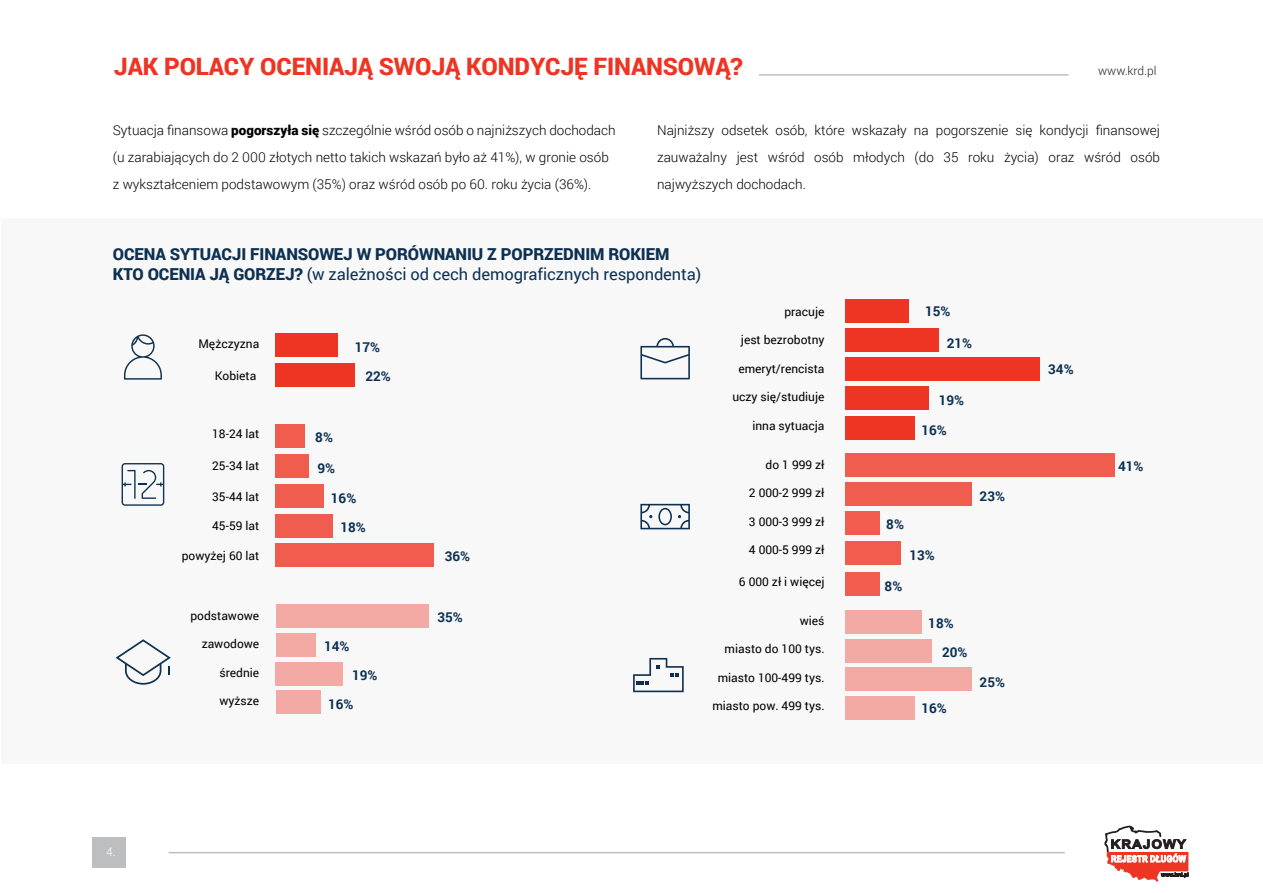
<style>
.page{position:relative;width:1263px;height:893px;background:#fff}
.page>*{position:absolute;margin:0;border:0;box-sizing:border-box;transform-origin:0 0}
.t1{font:900 24px "Roboto";letter-spacing:-.005em;color:#ee3524}
.t2{font:900 16.5px/19.8px "Roboto";letter-spacing:-.005em;color:#0e3152}
.t3{font:300 13.5px/27px "Roboto";color:#020000}
.t4{font:700 13.5px/29px "Roboto";color:#0e3152}
.t5{font:12px "Roboto";color:#000}
.t6{font:300 12px "Roboto";color:#231f20}
.t7{font:300 12px "Roboto";color:#fff}
.s1{font-weight:900}
.s2{font-weight:400}
</style>
<div class="page">
<div style="left:1px;top:218px;width:1262px;height:546px;background:#f8f8f8"></div>
<div style="left:276px;top:363px;width:79px;height:24px;background:#ee3524"></div>
<div style="left:276px;top:334px;width:62px;height:23px;background:#ee3524"></div>
<div style="left:276px;top:454px;width:33px;height:24px;background:#f05c4e"></div>
<div style="left:276px;top:484px;width:48px;height:24px;background:#f05c4e"></div>
<div style="left:276px;top:514px;width:57px;height:23px;background:#f05c4e"></div>
<div style="left:276px;top:543px;width:158px;height:24px;background:#f05c4e"></div>
<div style="left:276px;top:604px;width:152px;height:24px;background:#f4aaa4"></div>
<div style="left:276px;top:662px;width:67px;height:23px;background:#f4aaa4"></div>
<div style="left:276px;top:691px;width:44px;height:23px;background:#f4aaa4"></div>
<div style="left:276px;top:633px;width:39px;height:23px;background:#f4aaa4"></div>
<div style="left:276px;top:424px;width:29px;height:24px;background:#f05c4e"></div>
<div style="left:93px;top:837px;width:33px;height:31px;background:#bcbec0"></div>
<svg style="left:1104px;top:825px;width:84px;height:57px"></svg>
<hr style="left:169px;top:852px;width:896px;height:1px;background:#bcbec0">
<div style="left:845px;top:300px;width:63px;height:23px;background:#ee3524"></div>
<div style="left:845px;top:387px;width:83px;height:23px;background:#ee3524"></div>
<div style="left:845px;top:416px;width:69px;height:23px;background:#ee3524"></div>
<div style="left:845px;top:328px;width:94px;height:24px;background:#ee3524"></div>
<div style="left:845px;top:357px;width:194px;height:23px;background:#ee3524"></div>
<div style="left:845px;top:453px;width:269px;height:23px;background:#f05c4e"></div>
<div style="left:845px;top:482px;width:126px;height:24px;background:#f05c4e"></div>
<div style="left:845px;top:610px;width:76px;height:24px;background:#f4aaa4"></div>
<div style="left:845px;top:639px;width:87px;height:24px;background:#f4aaa4"></div>
<div style="left:845px;top:668px;width:126px;height:23px;background:#f4aaa4"></div>
<div style="left:845px;top:696px;width:69px;height:23px;background:#f4aaa4"></div>
<div style="left:845px;top:542px;width:55px;height:23px;background:#f05c4e"></div>
<div style="left:845px;top:572px;width:34px;height:24px;background:#f05c4e"></div>
<div style="left:845px;top:512px;width:34px;height:23px;background:#f05c4e"></div>
<svg style="left:124px;top:334px;width:38px;height:46px"></svg>
<svg style="left:122px;top:463px;width:42px;height:43px"></svg>
<svg style="left:116px;top:639px;width:55px;height:46px"></svg>
<svg style="left:640px;top:338px;width:50px;height:41px"></svg>
<svg style="left:640px;top:504px;width:50px;height:25px"></svg>
<svg style="left:633px;top:658px;width:51px;height:34px"></svg>
<hr style="left:759px;top:74px;width:309px;height:2px;background:#bcbec0">
<h1 class="t1" style="left:114px;top:49px;width:630px">JAK POLACY OCENIAJĄ SWOJĄ KONDYCJĘ FINANSOWĄ?</h1>
<p class="t6" style="left:1098px;top:62px;width:60px">www.krd.pl</p>
<p class="t3" style="left:113px;top:117px;width:504px">Sytuacja finansowa <span class="s1">pogorszyła się</span> szczególnie wśród osób o najniższych dochodach (u zarabiających do 2 000 złotych netto takich wskazań było aż 41%), w gronie osób z wykształceniem podstawowym (35%) oraz wśród osób po 60. roku życia (36%).</p>
<p class="t3" style="left:657px;top:117px;width:504px;text-align:justify">Najniższy odsetek osób, które wskazały na pogorszenie się kondycji finansowej zauważalny jest wśród osób młodych (do 35 roku życia) oraz wśród osób najwyższych dochodach.</p>
<p class="t2" style="left:113px;top:243px;width:590px">OCENA SYTUACJI FINANSOWEJ W PORÓWNANIU Z POPRZEDNIM ROKIEM<br>KTO OCENIA JĄ GORZEJ? <span class="s2">(w zależności od cech demograficznych respondenta)</span></p>
<p class="t5" style="left:198px;top:336px;width:62px">Mężczyzna</p>
<p class="t5" style="left:215px;top:367px;width:43px">Kobieta</p>
<p class="t5" style="left:212px;top:426px;width:49px">18-24 lat</p>
<p class="t5" style="left:212px;top:457px;width:49px">25-34 lat</p>
<p class="t5" style="left:212px;top:489px;width:49px">35-44 lat</p>
<p class="t5" style="left:212px;top:517px;width:49px">45-59 lat</p>
<p class="t5" style="left:182px;top:547px;width:79px">powyżej 60 lat</p>
<p class="t5" style="left:190px;top:607px;width:70px">podstawowe</p>
<p class="t5" style="left:202px;top:636px;width:59px">zawodowe</p>
<p class="t5" style="left:220px;top:664px;width:41px">średnie</p>
<p class="t5" style="left:219px;top:693px;width:41px">wyższe</p>
<p class="t4" style="left:355px;top:332px;width:27px">17%</p>
<p class="t4" style="left:365px;top:362px;width:27px">22%</p>
<p class="t4" style="left:315px;top:422px;width:19px">8%</p>
<p class="t4" style="left:317px;top:453px;width:19px">9%</p>
<p class="t4" style="left:340px;top:483px;width:27px;text-indent:-10px">16%<br>18%</p>
<p class="t4" style="left:324px;top:632px;width:27px">14%</p>
<p class="t4" style="left:328px;top:659px;width:51px;line-height:29.5px;text-indent:24px">19%<br>16%</p>
<p class="t4" style="left:445px;top:542px;width:27px">36%</p>
<p class="t4" style="left:437px;top:602px;width:27px">35%</p>
<p class="t5" style="left:784px;top:303px;width:42px">pracuje</p>
<p class="t5" style="left:741px;top:332px;width:85px">jest bezrobotny</p>
<p class="t5" style="left:738px;top:360px;width:88px">emeryt/rencista</p>
<p class="t5" style="left:732px;top:389px;width:94px">uczy się/studiuje</p>
<p class="t5" style="left:752px;top:417px;width:74px">inna sytuacja</p>
<p class="t5" style="left:766px;top:456px;width:60px">do 1 999 zł</p>
<p class="t5" style="left:749px;top:485px;width:77px">2 000-2 999 zł</p>
<p class="t5" style="left:749px;top:513px;width:77px">3 000-3 999 zł</p>
<p class="t5" style="left:749px;top:542px;width:77px">4 000-5 999 zł</p>
<p class="t5" style="left:739px;top:573px;width:87px">6 000 zł i więcej</p>
<p class="t5" style="left:800px;top:612px;width:26px">wieś</p>
<p class="t5" style="left:725px;top:641px;width:101px">miasto do 100 tys.</p>
<p class="t5" style="left:718px;top:669px;width:108px">miasto 100-499 tys.</p>
<p class="t5" style="left:712px;top:698px;width:114px">miasto pow. 499 tys.</p>
<p class="t7" style="left:106px;top:844px;width:11px">4.</p>
<p class="t4" style="left:925px;top:296px;width:27px">15%</p>
<p class="t4" style="left:947px;top:328px;width:27px">21%</p>
<p class="t4" style="left:939px;top:385px;width:27px">19%</p>
<p class="t4" style="left:921px;top:415px;width:27px">16%</p>
<p class="t4" style="left:886px;top:509px;width:19px">8%</p>
<p class="t4" style="left:885px;top:571px;width:19px">8%</p>
<p class="t4" style="left:909px;top:540px;width:27px">13%</p>
<p class="t4" style="left:942px;top:608px;width:27px;text-indent:-14px">18%<br>20%</p>
<p class="t4" style="left:921px;top:693px;width:27px">16%</p>
<p class="t4" style="left:979px;top:481px;width:27px">23%</p>
<p class="t4" style="left:979px;top:667px;width:27px">25%</p>
<p class="t4" style="left:1048px;top:354px;width:27px">34%</p>
<p class="t4" style="left:1118px;top:451px;width:27px">41%</p>
</div>
